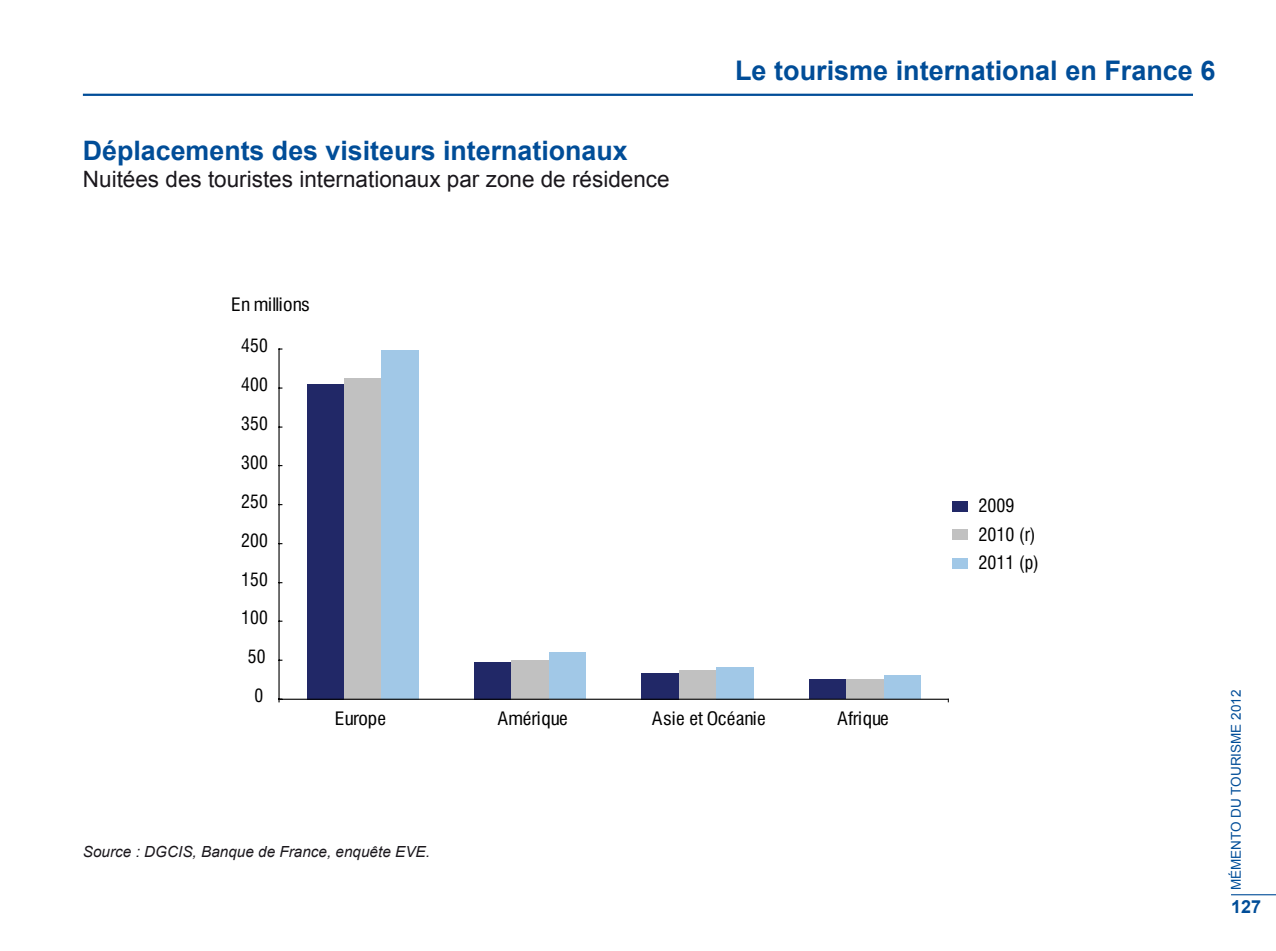
<style>
.page{position:relative;width:1276px;height:951px;background:#fff}
.page>*{position:absolute;margin:0;border:0;box-sizing:border-box;transform-origin:0 0}
.t1{font:700 27px "Arial";color:#004d98}
.t2{font:700 26.78px "Arial";color:#004d98}
.t3{font:22.5px "Arial";color:#1a171c}
.t4{font:condensed 18px/28.3px "Swiss 721 BT";letter-spacing:.005em;color:#010000}
.t5{font:condensed 18px "Swiss 721 BT";letter-spacing:.005em;color:#010000;scale:1.09 1}
.t6{font:700 18px "Arial";color:#004d98}
.t7{font:italic 15.3px "Arial";color:#1a171c}
.t8{font:13.5px "Arial";color:#004d98}
</style>
<div class="page">
<hr style="left:1231px;top:894px;width:45px;height:1px;background:#004d98">
<hr style="left:83px;top:94px;width:1110px;height:2px;background:#004d98">
<div style="left:307px;top:384px;width:37px;height:315px;background:#212867"></div>
<div style="left:474px;top:661px;width:37px;height:38px;background:#212867"></div>
<div style="left:641px;top:673px;width:38px;height:26px;background:#212867"></div>
<div style="left:809px;top:679px;width:37px;height:20px;background:#212867"></div>
<div style="left:344px;top:378px;width:37px;height:321px;background:#c1c1c1"></div>
<div style="left:511px;top:660px;width:38px;height:39px;background:#c1c1c1"></div>
<div style="left:679px;top:670px;width:37px;height:29px;background:#c1c1c1"></div>
<div style="left:846px;top:679px;width:37px;height:20px;background:#c1c1c1"></div>
<div style="left:381px;top:350px;width:38px;height:349px;background:#a1c8e7"></div>
<div style="left:549px;top:652px;width:37px;height:47px;background:#a1c8e7"></div>
<div style="left:716px;top:666px;width:37px;height:33px;background:#a1c8e7"></div>
<div style="left:883px;top:675px;width:37px;height:24px;background:#a1c8e7"></div>
<hr style="left:278px;top:349px;width:2px;height:350px;background:#010000">
<hr style="left:279px;top:698px;width:669px;height:1px;background:#010000">
<div style="left:952px;top:500px;width:15px;height:11px;background:#212867"></div>
<div style="left:952px;top:529px;width:15px;height:10px;background:#c1c1c1"></div>
<div style="left:952px;top:558px;width:15px;height:10px;background:#a1c8e7"></div>
<p class="t2" style="left:83px;top:133px;width:546px">Déplacements des visiteurs internationaux</p>
<p class="t3" style="left:83px;top:164px;width:588px">N uitées des touristes internationaux par zone de résidence</p>
<p class="t1" style="left:735px;top:53px;width:482px">Le tourisme international en France 6</p>
<p class="t5" style="left:231px;top:293px;width:74px">En millions</p>
<p class="t4" style="left:241px;top:331px;width:28px">450</p>
<p class="t4" style="left:241px;top:370px;width:28px">400</p>
<p class="t4" style="left:241px;top:409px;width:28px">350</p>
<p class="t4" style="left:241px;top:448px;width:28px">300</p>
<p class="t4" style="left:241px;top:487px;width:28px">250</p>
<p class="t4" style="left:241px;top:526px;width:28px">200</p>
<p class="t4" style="left:241px;top:565px;width:28px">150</p>
<p class="t4" style="left:241px;top:603px;width:28px">100</p>
<p class="t4" style="left:248px;top:642px;width:19px">50</p>
<p class="t4" style="left:254px;top:681px;width:10px">0</p>
<p class="t5" style="left:335px;top:708px;width:49px">Europe</p>
<p class="t5" style="left:497px;top:708px;width:66px">Amérique</p>
<p class="t5" style="left:652px;top:708px;width:106px">Asie et Océanie</p>
<p class="t5" style="left:837px;top:708px;width:49px">Afrique</p>
<p class="t7" style="left:83px;top:841px;width:348px">Source : DGCIS, Banque de France, enquête EVE.</p>
<p class="t4" style="left:978px;top:491px;width:62px">2009<br>2010 (r)<br>2011 (p)</p>
<p class="t8" style="left:1227px;top:889px;width:202px;rotate:-90deg">mémento du tourisme 2012</p>
<p class="t6" style="left:1231px;top:894px;width:32px">127</p>
</div>
